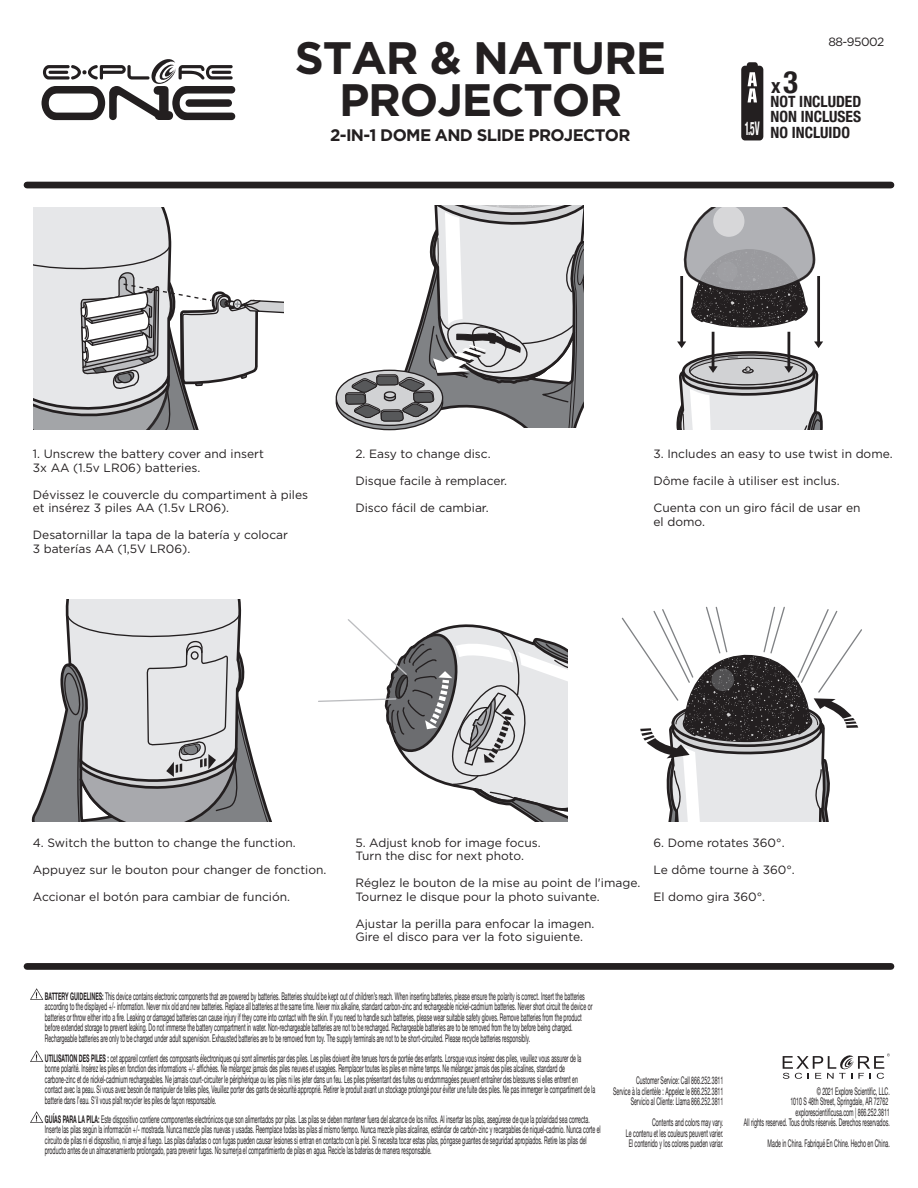
<style>
.page{position:relative;width:918px;height:1188px;background:#fff}
.page>*{position:absolute;margin:0;border:0;box-sizing:border-box;transform-origin:0 0}
.t1{font:700 45.45px/41.7px "Gotham";letter-spacing:-.025em;color:#231f20;text-align:center}
.t2{font:700 condensed 20.55px "Helvetica Neue";color:#231f20}
.t3{font:700 condensed 18.75px "Helvetica Neue";color:#fff;scale:.5 1}
.t4{font:700 16.65px "Gotham";letter-spacing:-.04em;color:#231f20}
.t5{font:700 condensed 15.45px/15.5px "Helvetica Neue";color:#231f20;text-align:justify}
.t6{font:12px/13.5px "Gotham";color:#231f20}
.t7{font:10.5px/10.5px "Helvetica Neue";color:#231f20;scale:.5 1}
.s1{font-size:31.05px}
.s2{font-weight:700}
</style>
<div class="page">
<svg style="left:741px;top:62px;width:22px;height:78px;background:#434040"></svg>
<div style="left:27px;top:182px;width:864px;height:6px;background:#231f20"></div>
<div style="left:27px;top:963px;width:864px;height:7px;background:#231f20"></div>
<svg style="left:34px;top:208px;width:249px;height:222px"></svg>
<svg style="left:336px;top:370px;width:107px;height:55px"></svg>
<svg style="left:345px;top:206px;width:238px;height:225px"></svg>
<svg style="left:676px;top:208px;width:147px;height:222px"></svg>
<svg style="left:31px;top:599px;width:241px;height:222px"></svg>
<svg style="left:318px;top:619px;width:250px;height:202px"></svg>
<svg style="left:621px;top:606px;width:241px;height:215px"></svg>
<svg style="left:30px;top:988px;width:13px;height:12px"></svg>
<svg style="left:30px;top:1050px;width:13px;height:12px"></svg>
<svg style="left:30px;top:1111px;width:13px;height:12px"></svg>
<svg style="left:42px;top:59px;width:193px;height:61px"></svg>
<svg style="left:783px;top:1053px;width:107px;height:26px"></svg>
<h1 class="t1" style="left:295px;top:36px;width:373px">STAR &amp; NATURE<br>PROJECTOR</h1>
<h3 class="t4" style="left:330px;top:125px;width:302px">2-IN-1 DOME AND SLIDE PROJECTOR</h3>
<h3 class="t3" style="left:745px;top:113px;width:31px">1.5V</h3>
<p class="t6" style="left:828px;top:35px;width:57px">88-95002</p>
<h2 class="t2" style="left:771px;top:69px;width:28px">x<span class="s1">3</span></h2>
<h3 class="t5" style="left:771px;top:93px;width:92px">NOT INCLUDED NON INCLUSES NO INCLUIDO</h3>
<p class="t6" style="left:33px;top:447px;width:233px">1. Unscrew the battery cover and insert<br>3x AA (1.5v LR06) batteries.</p>
<p class="t6" style="left:33px;top:487px;width:277px">Dévissez le couvercle du compartiment à piles et insérez 3 piles AA (1.5v LR06).</p>
<p class="t6" style="left:33px;top:528px;width:257px">Desatornillar la tapa de la batería y colocar<br>3 baterías AA (1,5V LR06).</p>
<p class="t6" style="left:355px;top:447px;width:137px">2. Easy to change disc.</p>
<p class="t6" style="left:355px;top:474px;width:153px">Disque facile à remplacer.</p>
<p class="t6" style="left:355px;top:501px;width:135px">Disco fácil de cambiar.</p>
<p class="t6" style="left:654px;top:447px;width:241px">3. Includes an easy to use twist in dome.</p>
<p class="t6" style="left:654px;top:474px;width:188px">Dôme facile à utiliser est inclus.</p>
<p class="t6" style="left:654px;top:501px;width:209px">Cuenta con un giro fácil de usar en el domo.</p>
<p class="t6" style="left:33px;top:835px;width:265px">4. Switch the button to change the function.</p>
<p class="t6" style="left:33px;top:862px;width:295px">Appuyez sur le bouton pour changer de fonction.</p>
<p class="t6" style="left:33px;top:889px;width:259px">Accionar el botón para cambiar de función.</p>
<p class="t6" style="left:355px;top:835px;width:187px">5. Adjust knob for image focus.<br>Turn the disc for next photo.</p>
<p class="t6" style="left:355px;top:876px;width:286px">Réglez le bouton de la mise au point de l'image.<br>Tournez le disque pour la photo suivante.</p>
<p class="t6" style="left:355px;top:916px;width:241px">Ajustar la perilla para enfocar la imagen.<br>Gire el disco para ver la foto siguiente.</p>
<p class="t6" style="left:654px;top:835px;width:133px">6. Dome rotates 360°.</p>
<p class="t6" style="left:654px;top:862px;width:143px">Le dôme tourne à 360°.</p>
<p class="t6" style="left:654px;top:889px;width:113px">El domo gira 360°.</p>
<p class="t7" style="left:45px;top:991px;width:1097px"><span class="s2">BATTERY GUIDELINES:</span> This device contains electronic components that are powered by batteries. Batteries should be kept out of children’s reach. When inserting batteries, please ensure the polarity is correct. Insert the batteries according to the displayed +/- information. Never mix old and new batteries. Replace all batteries at the same time. Never mix alkaline, standard carbon-zinc and rechargeable nickel-cadmium batteries. Never short circuit the device or batteries or throw either into a fire. Leaking or damaged batteries can cause injury if they come into contact with the skin. If you need to handle such batteries, please wear suitable safety gloves. Remove batteries from the product before extended storage to prevent leaking. Do not immerse the battery compartment in water. Non-rechargeable batteries are not to be recharged. Rechargeable batteries are to be removed from the toy before being charged.<br>Rechargeable batteries are only to be charged under adult supervision. Exhausted batteries are to be removed from toy. The supply terminals are not to be short-circuited. Please recycle batteries responsibly.</p>
<p class="t7" style="left:45px;top:1054px;width:1102px"><span class="s2">UTILISATION DES PILES :</span> cet appareil contient des composants électroniques qui sont alimentés par des piles. Les piles doivent être tenues hors de portée des enfants. Lorsque vous insérez des piles, veuillez vous assurer de la bonne polarité. Insérez les piles en fonction des informations +/- affichées. Ne mélangez jamais des piles neuves et usagées. Remplacer toutes les piles en même temps. Ne mélangez jamais des piles alcalines, standard de carbone-zinc et de nickel-cadmium rechargeables. Ne jamais court-circuiter le périphérique ou les piles ni les jeter dans un feu. Les piles présentant des fuites ou endommagées peuvent entraîner des blessures si elles entrent en contact avec la peau. Si vous avez besoin de manipuler de telles piles, Veuillez porter des gants de sécurité approprié. Retirer le produit avant un stockage prolongé pour éviter une fuite des piles. Ne pas immerger le compartiment de la batterie dans l’eau. S’il vous plaît recycler les piles de façon responsable.</p>
<p class="t7" style="left:45px;top:1115px;width:1113px"><span class="s2">GUÍAS PARA LA PILA:</span> Este dispositivo contiene componentes electrónicos que son alimentados por pilas. Las pilas se deben mantener fuera del alcance de los niños. Al insertar las pilas, asegúrese de que la polaridad sea correcta.<br>Inserte las pilas según la información +/- mostrada. Nunca mezcle pilas nuevas y usadas. Reemplace todas las pilas al mismo tiempo. Nunca mezcle pilas alcalinas, estándar de carbón-zinc y recargables de niquel-cadmio. Nunca corte el circuito de pilas ni el dispositivo, ni arroje al fuego. Las pilas dañadas o con fugas pueden causar lesiones si entran en contacto con la piel. Si necesita tocar estas pilas, póngase guantes de seguridad apropiados. Retire las pilas del producto antes de un almacenamiento prolongado, para prevenir fugas. No sumerja el compartimiento de pilas en agua. Recicle las baterías de manera responsable.</p>
<p class="t7" style="left:613px;top:1076px;width:222px;text-align:right">Customer Service: Call 866.252.3811<br>Service à la clientèle : Appelez le 866.252.3811<br>Servicio al Cliente: Llama 866.252.3811</p>
<p class="t7" style="left:626px;top:1118px;width:196px;text-align:justify;text-indent:26px">Contents and colors may vary.<br>Le contenu et les couleurs peuvent varier.<br>El contenido y los colores pueden variar.</p>
<p class="t7" style="left:744px;top:1086px;width:293px;text-align:right">© 2021 Explore Scientific, LLC.<br>1010 S 48th Street, Springdale, AR 72762 explorescientificusa.com | 866.252.3811<br>All rights reserved. Tous droits réservés. Derechos reservados.</p>
<p class="t7" style="left:768px;top:1139px;width:246px">Made in China. Fabriqué En Chine. Hecho en China.</p>
</div>
